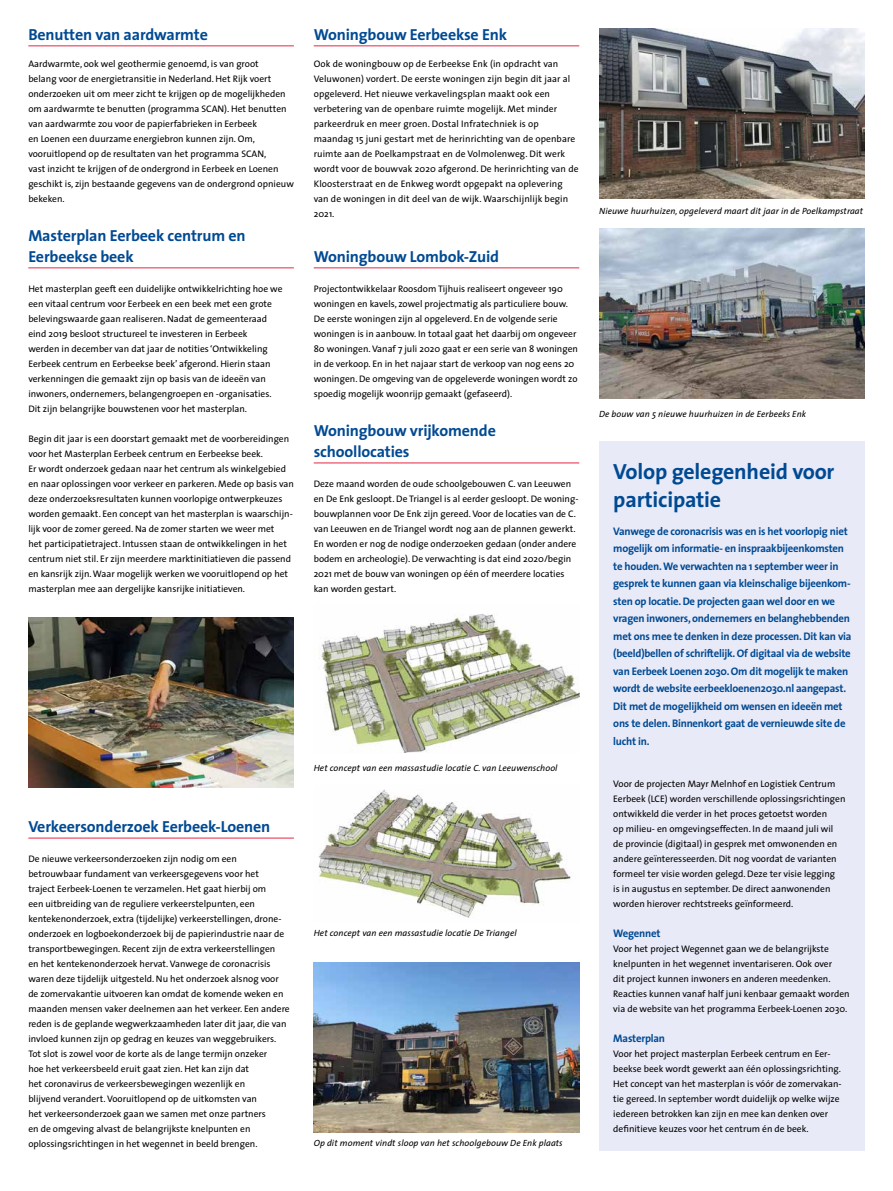
<style>
.page{position:relative;width:893px;height:1191px;background:#fff}
.page>*{position:absolute;margin:0;border:0;box-sizing:border-box;transform-origin:0 0}
.t1{font:700 22px/28px "The Sans";letter-spacing:-.01em;color:#004a93}
.t2{font:700 16px/21px "The Sans";letter-spacing:-.01em;color:#004a93}
.t3{font:700 11px/17.5px "The Sans";letter-spacing:-.02em;color:#004a93}
.t4{font:9.5px/15px "The Sans";color:#000}
.t5{font:italic 9px "The Sans";letter-spacing:.01em;color:#000}
</style>
<div class="page">
<hr style="left:28px;top:46px;width:266px;height:1px;background:#e62644">
<hr style="left:28px;top:268px;width:266px;height:1px;background:#e62644">
<hr style="left:28px;top:838px;width:266px;height:1px;background:#e62644">
<img style="left:28px;top:617px;width:266px;height:170px">
<hr style="left:314px;top:46px;width:265px;height:1px;background:#e62644">
<hr style="left:314px;top:268px;width:265px;height:1px;background:#e62644">
<hr style="left:314px;top:463px;width:265px;height:1px;background:#e62644">
<img style="left:321px;top:613px;width:258px;height:140px">
<img style="left:318px;top:790px;width:253px;height:128px">
<img style="left:314px;top:962px;width:265px;height:170px">
<div style="left:599px;top:440px;width:266px;height:710px;background:#e9eaf7"></div>
<img style="left:599px;top:28px;width:266px;height:170px">
<img style="left:599px;top:228px;width:266px;height:170px">
<h2 class="t2" style="left:28px;top:24px;width:181px">Benutten van aardwarmte</h2>
<p class="t4" style="left:28px;top:56px;width:267px">Aardwarmte, ook wel geothermie genoemd, is van groot<br>belang voor de energietransitie in Nederland. Het Rijk voert onderzoeken uit om meer zicht te krijgen op de mogelijkheden om aardwarmte te benutten (programma SCAN). Het benutten van aardwarmte zou voor de papierfabrieken in Eerbeek<br>en Loenen een duurzame energiebron kunnen zijn. Om, vooruitlopend op de resultaten van het programma SCAN,<br>vast inzicht te krijgen of de ondergrond in Eerbeek en Loenen geschikt is, zijn bestaande gegevens van de ondergrond opnieuw bekeken.</p>
<h2 class="t2" style="left:28px;top:225px;width:219px">Masterplan Eerbeek centrum en<br>Eerbeekse beek</h2>
<p class="t4" style="left:28px;top:281px;width:256px">Het masterplan geeft een duidelijke ontwikkelrichting hoe we een vitaal centrum voor Eerbeek en een beek met een grote belevingswaarde gaan realiseren. Nadat de gemeenteraad eind 2019 besloot structureel te investeren in Eerbeek<br>werden in december van dat jaar de notities ‘Ontwikkeling Eerbeek centrum en Eerbeekse beek’ afgerond. Hierin staan verkenningen die gemaakt zijn op basis van de ideeën van inwoners, ondernemers, belangengroepen en -organisaties.<br>Dit zijn belangrijke bouwstenen voor het masterplan.</p>
<p class="t4" style="left:28px;top:431px;width:267px">Begin dit jaar is een doorstart gemaakt met de voorbereidingen voor het Masterplan Eerbeek centrum en Eerbeekse beek.<br>Er wordt onderzoek gedaan naar het centrum als winkelgebied en naar oplossingen voor verkeer en parkeren. Mede op basis van deze onderzoeksresultaten kunnen voorlopige ontwerpkeuzes worden gemaakt. Een concept van het masterplan is waarschijn&shy;lijk voor de zomer gereed. Na de zomer starten we weer met<br>het participatietraject. Intussen staan de ontwikkelingen in het centrum niet stil. Er zijn meerdere marktinitiatieven die passend en kansrijk zijn. Waar mogelijk werken we vooruitlopend op het masterplan mee aan dergelijke kansrijke initiatieven.</p>
<h2 class="t2" style="left:314px;top:24px;width:195px">Woningbouw Eerbeekse Enk</h2>
<p class="t4" style="left:314px;top:56px;width:266px">Ook de woningbouw op de Eerbeekse Enk (in opdracht van Veluwonen) vordert. De eerste woningen zijn begin dit jaar al opgeleverd. Het nieuwe verkavelingsplan maakt ook een verbetering van de openbare ruimte mogelijk. Met minder parkeerdruk en meer groen. Dostal Infratechniek is op maandag 15 juni gestart met de herinrichting van de openbare ruimte aan de Poelkampstraat en de Volmolenweg. Dit werk wordt voor de bouwvak 2020 afgerond. De herinrichting van de Kloosterstraat en de Enkweg wordt opgepakt na oplevering van de woningen in dit deel van de wijk. Waarschijnlijk begin 2021.</p>
<h2 class="t2" style="left:314px;top:246px;width:187px">Woningbouw Lombok-Zuid</h2>
<p class="t4" style="left:314px;top:281px;width:266px">Projectontwikkelaar Roosdom Tijhuis realiseert ongeveer 190 woningen en kavels, zowel projectmatig als particuliere bouw.<br>De eerste woningen zijn al opgeleverd. En de volgende serie woningen is in aanbouw. In totaal gaat het daarbij om ongeveer 80 woningen. Vanaf 7 juli 2020 gaat er een serie van 8 woningen in de verkoop. En in het najaar start de verkoop van nog eens 20 woningen. De omgeving van de opgeleverde woningen wordt zo spoedig mogelijk woonrijp gemaakt (gefaseerd).</p>
<h2 class="t2" style="left:314px;top:420px;width:184px">Woningbouw vrijkomende schoollocaties</h2>
<p class="t4" style="left:314px;top:476px;width:265px">Deze maand worden de oude schoolgebouwen C. van Leeuwen en De Enk gesloopt. De Triangel is al eerder gesloopt. De woning&shy;bouwplannen voor De Enk zijn gereed. Voor de locaties van de C. van Leeuwen en de Triangel wordt nog aan de plannen gewerkt.<br>En worden er nog de nodige onderzoeken gedaan (onder andere bodem en archeologie). De verwachting is dat eind 2020/begin 2021 met de bouw van woningen op één of meerdere locaties kan worden gestart.</p>
<h2 class="t2" style="left:28px;top:816px;width:243px">Verkeersonderzoek Eerbeek-Loenen</h2>
<p class="t4" style="left:28px;top:851px;width:263px">De nieuwe verkeersonderzoeken zijn nodig om een betrouwbaar fundament van verkeersgegevens voor het<br>traject Eerbeek-Loenen te verzamelen. Het gaat hierbij om<br>een uitbreiding van de reguliere verkeerstelpunten, een kentekenonderzoek, extra (tijdelijke) verkeerstellingen, drone&shy;onderzoek en logboekonderzoek bij de papierindustrie naar de transportbewegingen. Recent zijn de extra verkeerstellingen<br>en het kentekenonderzoek hervat. Vanwege de coronacrisis waren deze tijdelijk uitgesteld. Nu het onderzoek alsnog voor de zomervakantie uitvoeren kan omdat de komende weken en maanden mensen vaker deelnemen aan het verkeer. Een andere reden is de geplande wegwerkzaamheden later dit jaar, die van invloed kunnen zijn op gedrag en keuzes van weggebruikers.<br>Tot slot is zowel voor de korte als de lange termijn onzeker<br>hoe het verkeersbeeld eruit gaat zien. Het kan zijn dat<br>het coronavirus de verkeersbewegingen wezenlijk en<br>blijvend verandert. Vooruitlopend op de uitkomsten van<br>het verkeersonderzoek gaan we samen met onze partners<br>en de omgeving alvast de belangrijkste knelpunten en oplossingsrichtingen in het wegennet in beeld brengen.</p>
<p class="t5" style="left:314px;top:760px;width:245px">Het concept van een massastudie locatie C. van Leeuwenschool</p>
<p class="t5" style="left:314px;top:925px;width:205px">Het concept van een massastudie locatie De Triangel</p>
<p class="t5" style="left:314px;top:1135px;width:250px">Op dit moment vindt sloop van het schoolgebouw De Enk plaats</p>
<p class="t5" style="left:599px;top:203px;width:265px">Nieuwe huurhuizen, opgeleverd maart dit jaar in de Poelkampstraat</p>
<p class="t5" style="left:599px;top:406px;width:209px">De bouw van 5 nieuwe huurhuizen in de Eerbeeks Enk</p>
<h1 class="t1" style="left:613px;top:457px;width:223px">Volop gelegenheid voor participatie</h1>
<p class="t3" style="left:613px;top:522px;width:240px">Vanwege de coronacrisis was en is het voorlopig niet mogelijk om informatie- en inspraakbijeenkomsten te houden. We verwachten na 1 september weer in gesprek te kunnen gaan via kleinschalige bijeenkom&shy;sten op locatie. De projecten gaan wel door en we vragen inwoners, ondernemers en belanghebbenden met ons mee te denken in deze processen. Dit kan via (beeld)bellen of schriftelijk. Of digitaal via de website van Eerbeek Loenen 2030. Om dit mogelijk te maken wordt de website eerbeekloenen2030.nl aangepast.<br>Dit met de mogelijkheid om wensen en ideeën met ons te delen. Binnenkort gaat de vernieuwde site de lucht in.</p>
<p class="t4" style="left:613px;top:776px;width:234px">Voor de projecten Mayr Melnhof en Logistiek Centrum Eerbeek (LCE) worden verschillende oplossingsrichtingen ontwikkeld die verder in het proces getoetst worden<br>op milieu- en omgevingseffecten. In de maand juli wil de provincie (digitaal) in gesprek met omwonenden en andere geïnteresseerden. Dit nog voordat de varianten formeel ter visie worden gelegd. Deze ter visie legging<br>is in augustus en september. De direct aanwonenden worden hierover rechtstreeks geïnformeerd.</p>
<p class="t3" style="left:613px;top:924px;width:49px">Wegennet</p>
<p class="t4" style="left:613px;top:941px;width:238px">Voor het project Wegennet gaan we de belangrijkste knelpunten in het wegennet inventariseren. Ook over<br>dit project kunnen inwoners en anderen meedenken.<br>Reacties kunnen vanaf half juni kenbaar gemaakt worden via de website van het programma Eerbeek-Loenen 2030.</p>
<p class="t3" style="left:613px;top:1029px;width:53px">Masterplan</p>
<p class="t4" style="left:613px;top:1046px;width:230px">Voor het project masterplan Eerbeek centrum en Eer&shy;beekse beek wordt gewerkt aan één oplossingsrichting.<br>Het concept van het masterplan is vóór de zomervakan&shy;tie gereed. In september wordt duidelijk op welke wijze iedereen betrokken kan zijn en mee kan denken over definitieve keuzes voor het centrum én de beek.</p>
</div>
